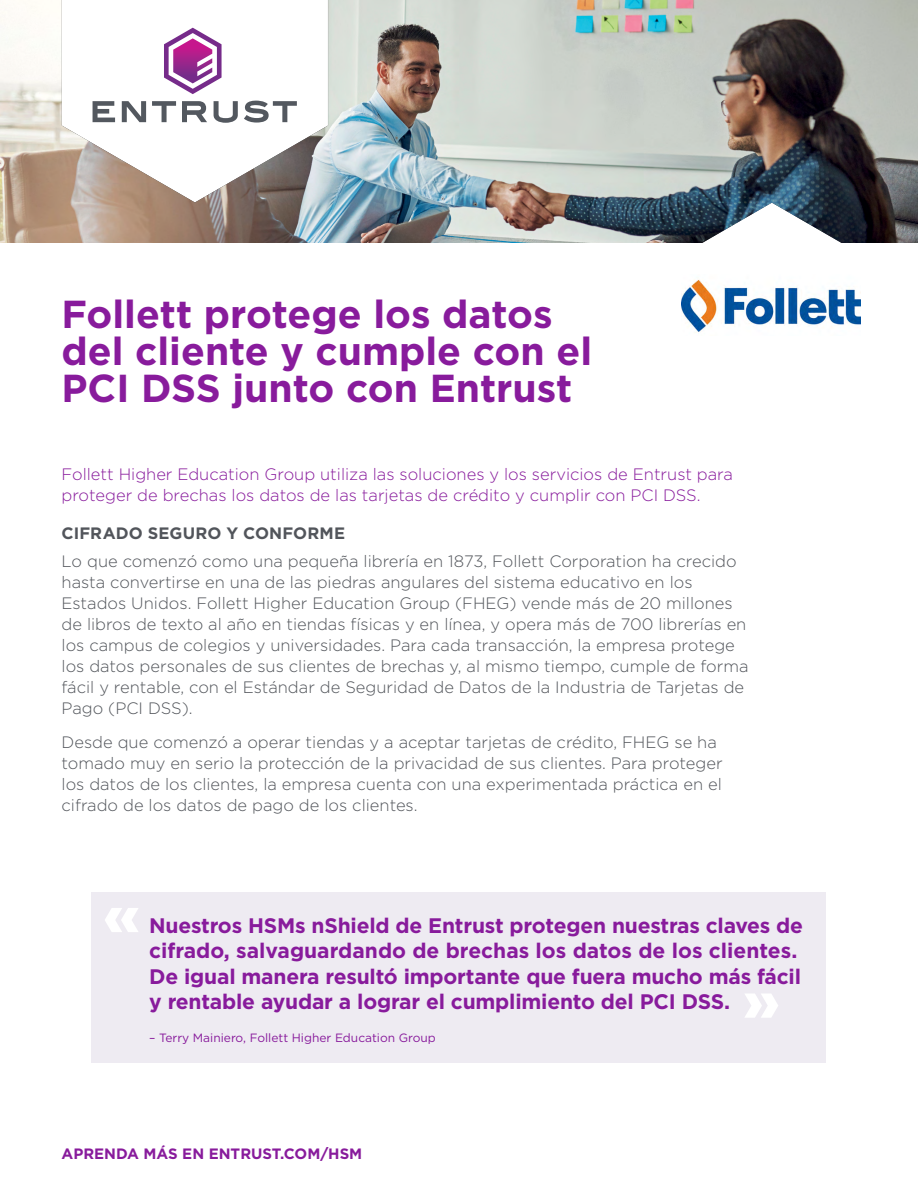
<style>
.page{position:relative;width:918px;height:1188px;background:#fff}
.page>*{position:absolute;margin:0;border:0;box-sizing:border-box;transform-origin:0 0}
.Headline{font:700 39px/37.2px "Gotham";color:#881b9c}
.t1{font:700 21px/25.5px "Gotham";letter-spacing:-.01em;color:#881b9c}
.Body_copy{font:300 16.5px/21px "Gotham";color:#52555b}
.Body_copy_purple{font:300 16.5px/21px "Gotham";color:#881b9c}
.header_1{font:700 16.5px "Gotham";letter-spacing:.01em;color:#52555b}
.CTA_URL_front{font:700 15px "Gotham";color:#881b9c}
.Quote_description{font:12px "Gotham";color:#881b9c}
</style>
<div class="page">
<div style="left:92px;top:892px;width:734px;height:171px;background:#eeebf2"></div>
<svg style="left:745px;top:994px;width:33px;height:24px"></svg>
<svg style="left:105px;top:908px;width:33px;height:24px"></svg>
<img style="left:0;top:0;width:918px;height:243px">
<img style="left:681px;top:279px;width:179px;height:54px">
<p class="Headline" style="left:62px;top:296px;width:532px">Follett protege los datos del cliente y cumple con el<br>PCI DSS junto con Entrust</p>
<p class="Body_copy_purple" style="left:62px;top:463px;width:673px">Follett Higher Education Group utiliza las soluciones y los servicios de Entrust para proteger de brechas los datos de las tarjetas de crédito y cumplir con PCI DSS.</p>
<p class="header_1" style="left:62px;top:522px;width:285px">CIFRADO SEGURO Y CONFORME</p>
<p class="Body_copy" style="left:62px;top:550px;width:688px">Lo que comenzó como una pequeña librería en 1873, Follett Corporation ha crecido hasta convertirse en una de las piedras angulares del sistema educativo en los Estados Unidos. Follett Higher Education Group (FHEG) vende más de 20 millones de libros de texto al año en tiendas físicas y en línea, y opera más de 700 librerías en los campus de colegios y universidades. Para cada transacción, la empresa protege los datos personales de sus clientes de brechas y, al mismo tiempo, cumple de forma fácil y rentable, con el Estándar de Seguridad de Datos de la Industria de Tarjetas de Pago (PCI DSS).</p>
<p class="Body_copy" style="left:62px;top:731px;width:663px">Desde que comenzó a operar tiendas y a aceptar tarjetas de crédito, FHEG se ha tomado muy en serio la protección de la privacidad de sus clientes. Para proteger los datos de los clientes, la empresa cuenta con una experimentada práctica en el cifrado de los datos de pago de los clientes.</p>
<p class="t1" style="left:149px;top:913px;width:655px">Nuestros HSMs nShield de Entrust protegen nuestras claves de cifrado, salvaguardando de brechas los datos de los clientes.<br>De igual manera resultó importante que fuera mucho más fácil y rentable ayudar a lograr el cumplimiento del PCI DSS.</p>
<p class="Quote_description" style="left:149px;top:1030px;width:288px">– Terry Mainiero, Follett Higher Education Group</p>
<p class="CTA_URL_front" style="left:62px;top:1144px;width:302px">APRENDA MÁS EN ENTRUST.COM/HSM</p>
</div>
